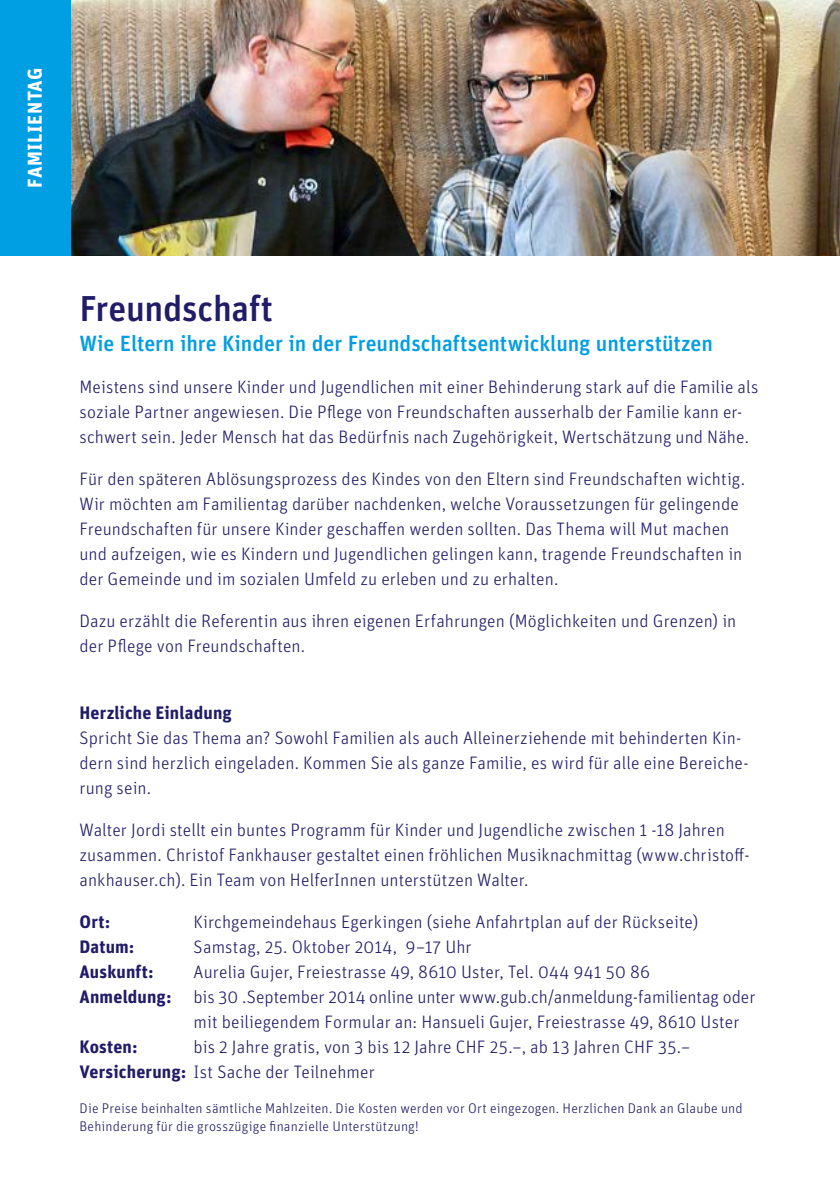
<style>
.page{position:relative;width:840px;height:1191px;background:#fff}
.page>*{position:absolute;margin:0;border:0;box-sizing:border-box;transform-origin:0 0}
.t1{font:500 36px "Unit";letter-spacing:-.005em;color:#211c68}
.t2{font:500 22px "Unit";color:#009ee3}
.t3{font:700 20px "Unit";letter-spacing:.02em;color:#fff}
.t4{font:300 18px/25px "Unit";letter-spacing:.005em;color:#211c68}
.t5{font:700 18px "Unit";letter-spacing:.01em;color:#211c68}
.t6{font:300 14px/18px "Unit";letter-spacing:.015em;color:#211c68}
.s1{font-weight:700}
</style>
<div class="page">
<img style="left:71px;top:0;width:768px;height:255px">
<div style="left:0;top:0;width:71px;height:255px;background:#009ee3"></div>
<p class="t3" style="left:22px;top:187px;width:121px;rotate:-90deg">FAMILIENTAG</p>
<h1 class="t1" style="left:79px;top:286px;width:195px">Freundschaft</h1>
<p class="t2" style="left:79px;top:330px;width:634px">Wie Eltern ihre Kinder in der Freundschaftsentwicklung unterstützen</p>
<p class="t4" style="left:79px;top:374px;width:680px">Meistens sind unsere Kinder und Jugendlichen mit einer Behinderung stark auf die Familie als soziale Partner angewiesen. Die Pflege von Freundschaften ausserhalb der Familie kann er&shy;schwert sein. Jeder Mensch hat das Bedürfnis nach Zugehörigkeit, Wertschätzung und Nähe.</p>
<p class="t4" style="left:79px;top:466px;width:666px">Für den späteren Ablösungsprozess des Kindes von den Eltern sind Freundschaften wichtig.<br>Wir möchten am Familientag darüber nachdenken, welche Voraussetzungen für gelingende Freundschaften für unsere Kinder geschaffen werden sollten. Das Thema will Mut machen und aufzeigen, wie es Kindern und Jugendlichen gelingen kann, tragende Freundschaften in der Gemeinde und im sozialen Umfeld zu erleben und zu erhalten.</p>
<p class="t4" style="left:79px;top:608px;width:658px">Dazu erzählt die Referentin aus ihren eigenen Erfahrungen (Möglichkeiten und Grenzen) in der Pflege von Freundschaften.</p>
<p class="t5" style="left:79px;top:702px;width:154px">Herzliche Einladung</p>
<p class="t4" style="left:79px;top:725px;width:670px">Spricht Sie das Thema an? Sowohl Familien als auch Alleinerziehende mit behinderten Kin&shy;dern sind herzlich eingeladen. Kommen Sie als ganze Familie, es wird für alle eine Bereiche&shy;rung sein.</p>
<p class="t4" style="left:79px;top:817px;width:671px">Walter Jordi stellt ein buntes Programm für Kinder und Jugendliche zwischen 1 -18 Jahren zusammen. Christof Fankhauser gestaltet einen fröhlichen Musiknachmittag (www.christoff&shy;ankhauser.ch). Ein Team von HelferInnen unterstützen Walter.</p>
<p class="t5" style="left:79px;top:911px;width:32px">Ort:</p>
<p class="t4" style="left:193px;top:909px;width:506px">Kirchgemeindehaus Egerkingen (siehe Anfahrtplan auf der Rückseite)</p>
<p class="t5" style="left:79px;top:936px;width:57px">Datum:</p>
<p class="t4" style="left:193px;top:934px;width:279px">Samstag, 25. Oktober 2014, 9–17 Uhr</p>
<p class="t5" style="left:79px;top:961px;width:76px">Auskunft:</p>
<p class="t4" style="left:193px;top:959px;width:458px">Aurelia Gujer, Freiestrasse 49, 8610 Uster, Tel. 044 941 50 86</p>
<p class="t4" style="left:79px;top:984px;width:677px"><span class="s1">Anmeldung:</span> bis 30 .September 2014 online unter www.gub.ch/anmeldung-familientag oder</p>
<p class="t4" style="left:193px;top:1009px;width:547px">mit beiliegendem Formular an: Hansueli Gujer, Freiestrasse 49, 8610 Uster</p>
<p class="t5" style="left:79px;top:1036px;width:60px">Kosten:</p>
<p class="t4" style="left:79px;top:1034px;width:612px;text-indent:114px">bis 2 Jahre gratis, von 3 bis 12 Jahre CHF 25.–, ab 13 Jahren CHF 35.–<br><span class="s1">Versicherung:</span> Ist Sache der Teilnehmer</p>
<p class="t6" style="left:79px;top:1099px;width:664px">Die Preise beinhalten sämtliche Mahlzeiten. Die Kosten werden vor Ort eingezogen. Herzlichen Dank an Glaube und<br>Behinderung für die grosszügige finanzielle Unterstützung!</p>
</div>
